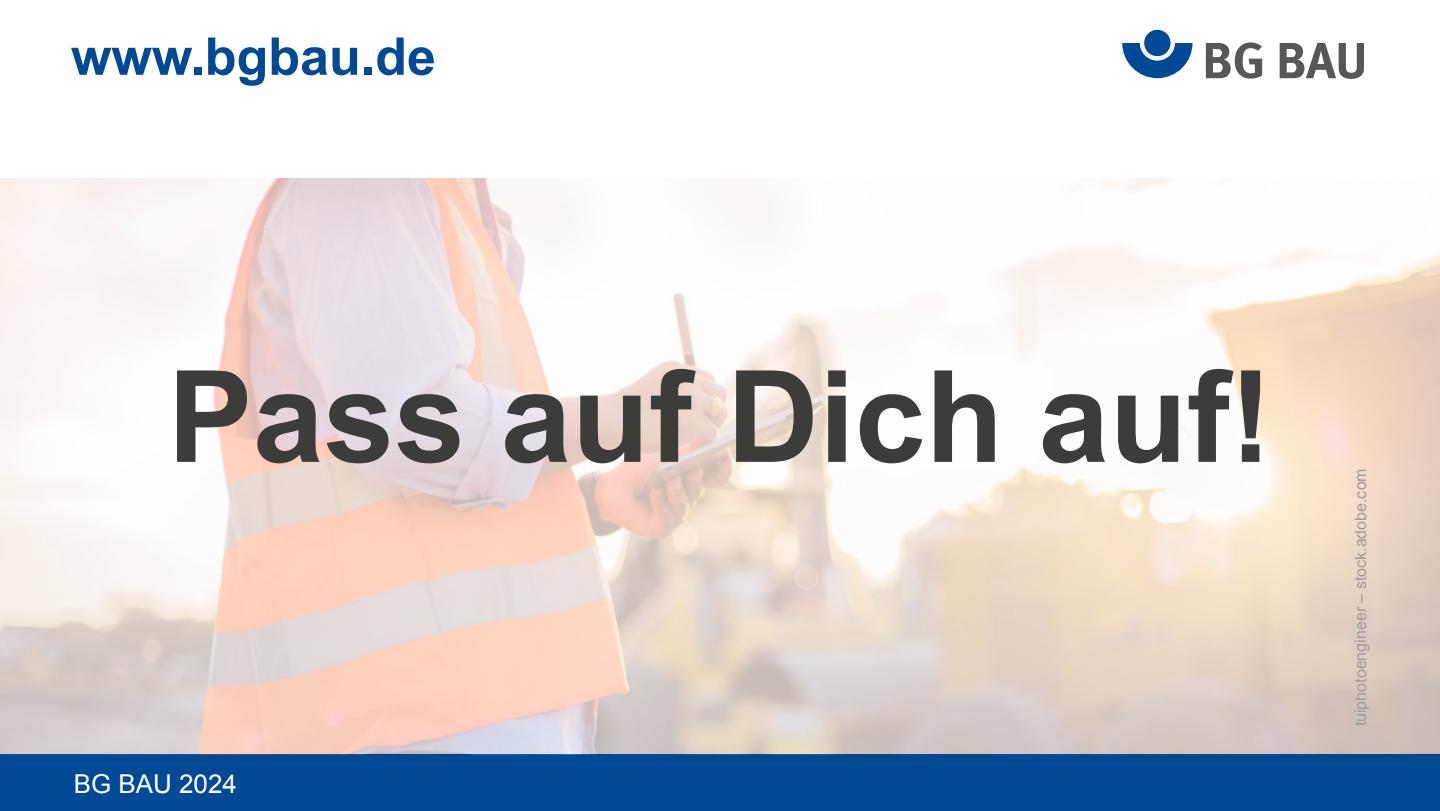
<style>
.page{position:relative;width:1440px;height:811px;background:#fff}
.page>*{position:absolute;margin:0;border:0;box-sizing:border-box;transform-origin:0 0}
.Headlines_Headline_H1_Folientitel{font:700 127.6px "Arial";color:#3c3c3b}
.Folgeseiten_Copytext{font:700 52px "Arial";color:#004994}
.t1{font:26px "Arial";color:#fff}
.t2{font:16px "Arial";color:#9d9d9c}
</style>
<div class="page">
<div style="left:0;top:753px;width:1440px;height:57px;background:#004994"></div>
<svg style="left:1122px;top:43px;width:71px;height:35px"></svg>
<div style="left:1144px;top:30px;width:27px;height:26px;background:#004994;border-radius:50%"></div>
<svg style="left:1206px;top:42px;width:56px;height:37px"></svg>
<svg style="left:1280px;top:43px;width:84px;height:36px"></svg>
<img style="left:0;top:178px;width:1440px;height:575px">
<p class="Folgeseiten_Copytext" style="left:71px;top:22px;width:367px">www.bgbau.de</p>
<h1 class="Headlines_Headline_H1_Folientitel" style="left:168px;top:332px;width:1106px">Pass auf Dich auf!</h1>
<h3 class="t1" style="left:74px;top:766px;width:165px">BG BAU 2024</h3>
<p class="t2" style="left:1350px;top:726px;width:259px;rotate:-90deg">tuiphotoengineer – stock.adobe.com</p>
</div>
